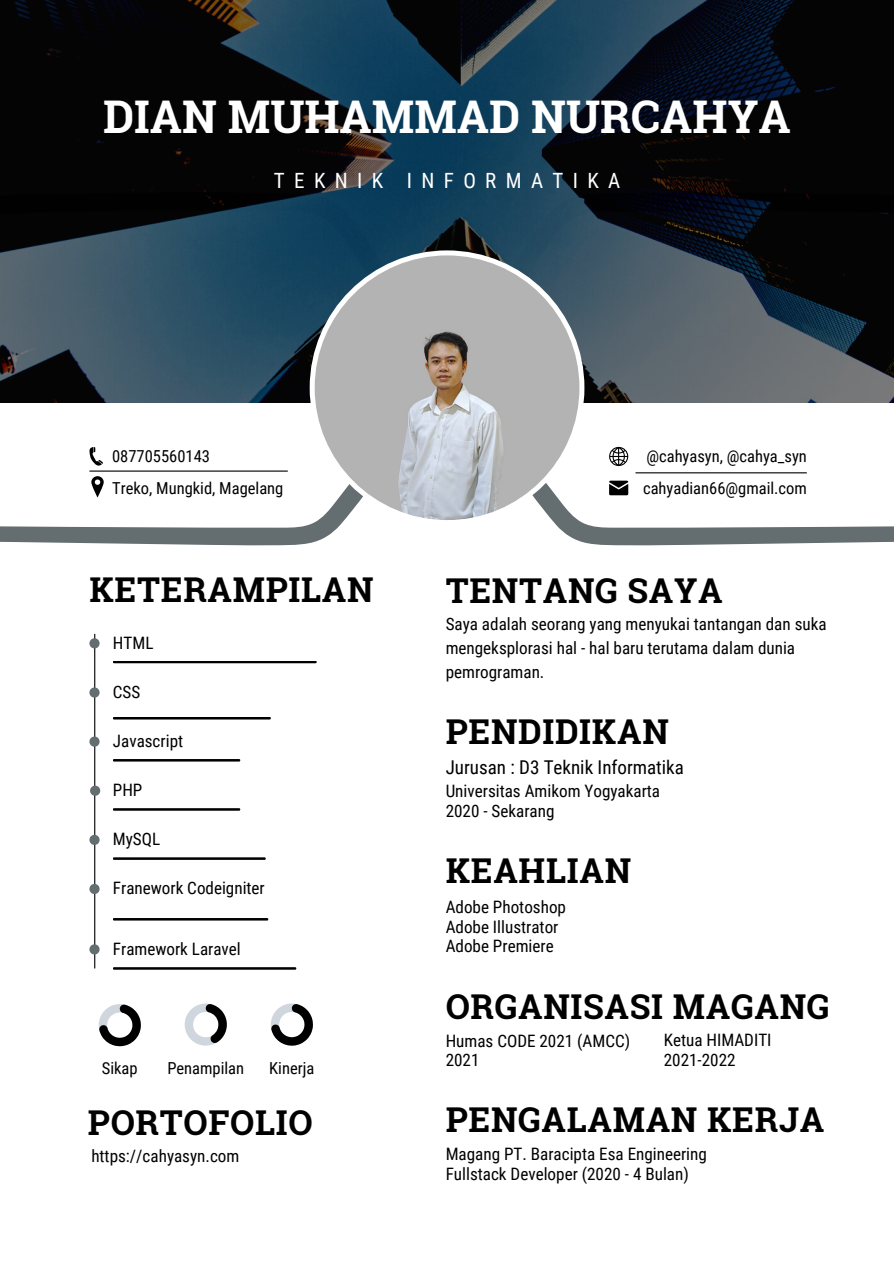
<style>
.page{position:relative;width:894px;height:1264px;background:#fff}
.page>*{position:absolute;margin:0;border:0;box-sizing:border-box;transform-origin:0 0}
.t1{font:700 45px "Roboto Slab";color:#fff}
.t2{font:700 34.2px "Roboto Slab";letter-spacing:.02em;color:#000}
.t3{font:21px "Roboto Condensed";letter-spacing:.445em;color:#fff}
.t4{font:19.05px "Roboto Condensed";color:#000}
.t5{font:17.1px/19.6px "Roboto Condensed";color:#000}
.t6{font:16.5px/31.5px "Roboto Condensed";color:#000}
</style>
<div class="page">
<svg style="left:0;top:402px;width:340px;height:143px"></svg>
<hr style="left:89px;top:470px;width:199px;height:1px;background:#000">
<svg style="left:89px;top:447px;width:14px;height:19px"></svg>
<svg style="left:91px;top:476px;width:13px;height:21px"></svg>
<svg style="left:556px;top:402px;width:337px;height:143px"></svg>
<img style="left:0;top:0;width:893px;height:402px">
<svg style="left:309px;top:250px;width:275px;height:275px;fill:#b3b3b3"></svg>
<hr style="left:635px;top:472px;width:171px;height:1px;background:#000">
<svg style="left:609px;top:447px;width:19px;height:19px"></svg>
<svg style="left:609px;top:480px;width:19px;height:15px"></svg>
<hr style="left:113px;top:660px;width:203px;height:3px;background:#000">
<hr style="left:113px;top:759px;width:127px;height:2px;background:#000">
<hr style="left:113px;top:808px;width:127px;height:2px;background:#000">
<hr style="left:113px;top:857px;width:153px;height:2px;background:#000">
<hr style="left:113px;top:918px;width:155px;height:2px;background:#000">
<hr style="left:113px;top:967px;width:183px;height:2px;background:#000">
<hr style="left:94px;top:634px;width:1px;height:334px;background:#000">
<svg style="left:89px;top:638px;width:10px;height:10px"></svg>
<svg style="left:89px;top:687px;width:10px;height:10px"></svg>
<svg style="left:89px;top:736px;width:10px;height:10px"></svg>
<svg style="left:90px;top:785px;width:10px;height:10px"></svg>
<svg style="left:89px;top:834px;width:10px;height:11px"></svg>
<svg style="left:89px;top:883px;width:10px;height:11px"></svg>
<svg style="left:89px;top:944px;width:10px;height:10px"></svg>
<svg style="left:99px;top:1004px;width:42px;height:42px"></svg>
<svg style="left:185px;top:1003px;width:42px;height:42px"></svg>
<svg style="left:271px;top:1003px;width:42px;height:42px"></svg>
<hr style="left:113px;top:717px;width:158px;height:2px;background:#000">
<h1 class="t1" style="left:103px;top:86px;width:689px">DIAN MUHAMMAD NURCAHYA</h1>
<p class="t3" style="left:274px;top:169px;width:348px">TEKNIK INFORMATIKA</p>
<p class="t6" style="left:112px;top:441px;width:173px">087705560143<br>Treko, Mungkid, Magelang</p>
<p class="t6" style="left:643px;top:441px;width:165px">@cahyasyn, @cahya_syn cahyadian66@gmail.com</p>
<h2 class="t2" style="left:89px;top:566px;width:285px">KETERAMPILAN</h2>
<p class="t5" style="left:113px;top:633px;width:42px">HTML</p>
<p class="t5" style="left:113px;top:682px;width:29px">CSS</p>
<p class="t5" style="left:113px;top:731px;width:72px">Javascript</p>
<p class="t5" style="left:113px;top:780px;width:31px">PHP</p>
<p class="t5" style="left:113px;top:829px;width:49px">MySQL</p>
<p class="t5" style="left:113px;top:878px;width:153px">Franework Codeigniter</p>
<p class="t5" style="left:113px;top:939px;width:129px">Framework Laravel</p>
<p class="t6" style="left:102px;top:1052px;width:37px">Sikap</p>
<p class="t6" style="left:167px;top:1052px;width:78px">Penampilan</p>
<p class="t6" style="left:269px;top:1052px;width:47px">Kinerja</p>
<h2 class="t2" style="left:88px;top:1098px;width:226px">PORTOFOLIO</h2>
<p class="t5" style="left:91px;top:1146px;width:149px">https://cahyasyn.com</p>
<h2 class="t2" style="left:445px;top:566px;width:278px">TENTANG SAYA</h2>
<p class="t5" style="left:445px;top:612px;width:382px;line-height:23.7px">Saya adalah seorang yang menyukai tantangan dan suka mengeksplorasi hal - hal baru terutama dalam dunia pemrograman.</p>
<h2 class="t2" style="left:445px;top:708px;width:224px">PENDIDIKAN</h2>
<p class="t5" style="left:445px;top:781px;width:216px">Universitas Amikom Yogyakarta<br>2020 - Sekarang</p>
<p class="t4" style="left:445px;top:756px;width:240px">Jurusan : D3 Teknik Informatika</p>
<h2 class="t2" style="left:445px;top:847px;width:187px">KEAHLIAN</h2>
<p class="t5" style="left:445px;top:897px;width:122px">Adobe Photoshop</p>
<p class="t5" style="left:445px;top:936px;width:109px">Adobe Premiere</p>
<p class="t5" style="left:445px;top:917px;width:114px">Adobe Illustrator</p>
<h2 class="t2" style="left:445px;top:982px;width:385px">ORGANISASI MAGANG</h2>
<p class="t5" style="left:445px;top:1030px;width:186px">Humas CODE 2021 (AMCC)<br>2021</p>
<p class="t5" style="left:663px;top:1030px;width:109px">Ketua HIMADITI<br>2021-2022</p>
<h2 class="t2" style="left:445px;top:1096px;width:380px">PENGALAMAN KERJA</h2>
<p class="t5" style="left:445px;top:1144px;width:263px">Magang PT. Baracipta Esa Engineering<br>Fullstack Developer (2020 - 4 Bulan)</p>
</div>
